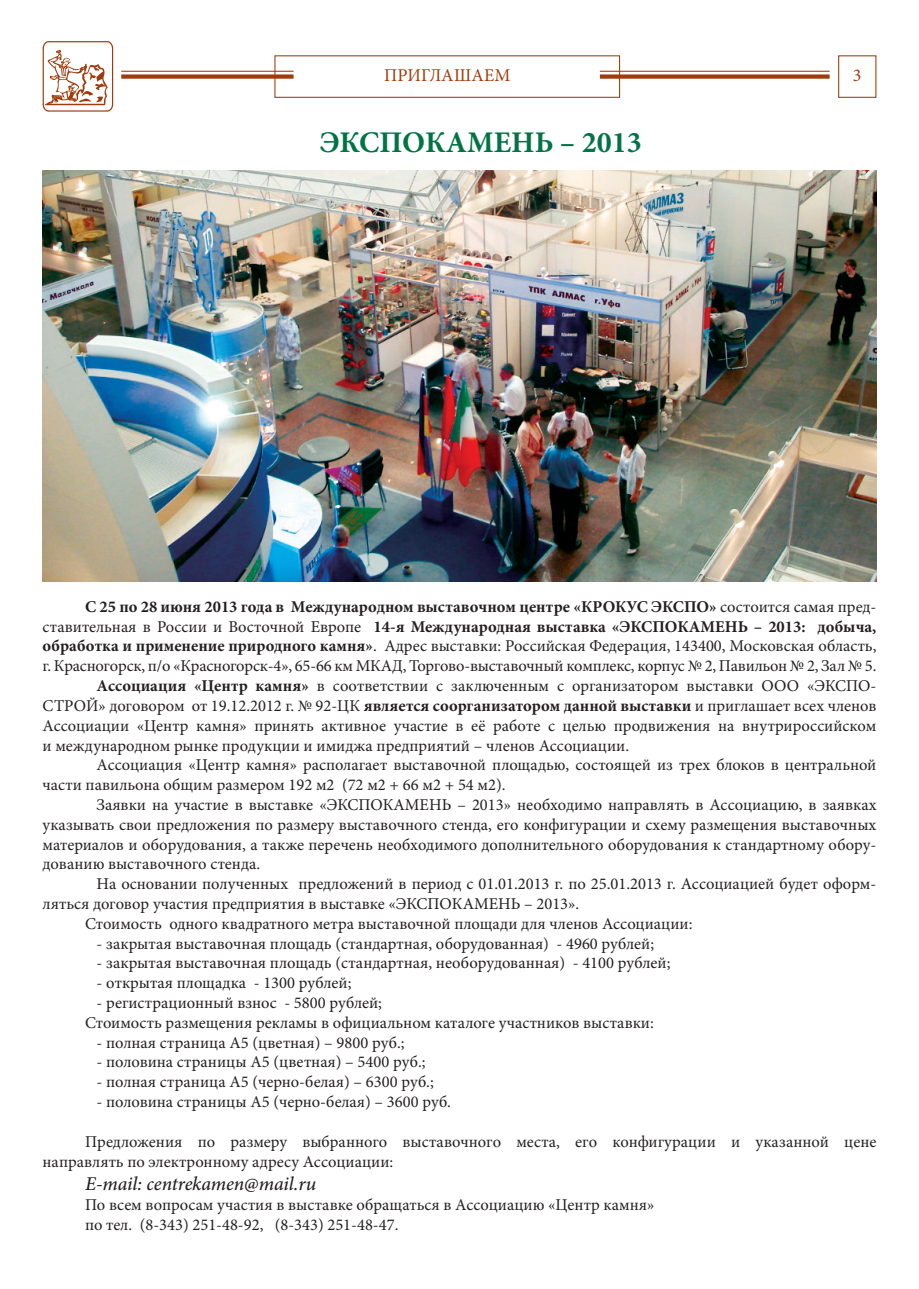
<style>
.page{position:relative;width:919px;height:1289px;background:#fff}
.page>*{position:absolute;margin:0;border:0;box-sizing:border-box;transform-origin:0 0}
.t1{font:700 30px "Minion Pro";color:#017446}
.t2{font:italic 500 19.5px "Minion Pro";letter-spacing:-.005em;color:#231f20}
.t3{font:18px "Minion Pro";color:#a03c0b}
.t4{font:16.5px/19.8px "Minion Pro";color:#231f20}
.t5{font:700 16.5px "Minion Pro";color:#231f20}
.s1{font-weight:400}
.s2{font-weight:700}
</style>
<div class="page">
<svg style="left:43px;top:41px;width:70px;height:71px"></svg>
<div style="left:121px;top:74px;width:172px;height:5px;background:#a03c0b"></div>
<hr style="left:121px;top:71px;width:172px;height:1px;background:#a03c0b">
<div style="left:600px;top:74px;width:229px;height:5px;background:#a03c0b"></div>
<hr style="left:600px;top:71px;width:229px;height:1px;background:#a03c0b">
<div style="left:274px;top:55px;width:346px;height:43px;border:1px solid #a03c0b"></div>
<div style="left:838px;top:55px;width:38px;height:43px;border:1px solid #a03c0b"></div>
<img style="left:43px;top:170px;width:833px;height:411px">
<p class="t3" style="left:384px;top:63px;width:128px">ПРИГЛАШАЕМ</p>
<h1 class="t1" style="left:320px;top:121px;width:323px">ЭКСПОКАМЕНЬ – 2013</h1>
<p class="t3" style="left:852px;top:63px;width:10px">3</p>
<p class="t5" style="left:85px;top:595px;width:792px">С 25 по 28 июня 2013 года в Международном выставочном центре «КРОКУС ЭКСПО» <span class="s1">состоится самая пред-</span></p>
<p class="t5" style="left:43px;top:614px;width:835px"><span class="s1">ставительная в России и Восточной Европе</span> 14-я Международная выставка «ЭКСПОКАМЕНЬ – 2013: добыча,</p>
<p class="t4" style="left:43px;top:636px;width:835px"><span class="s2">обработка и применение природного камня»</span>. Адрес выставки: Российская Федерация, 143400, Московская область,</p>
<p class="t4" style="left:43px;top:656px;width:835px">г. Красногорск, п/о «Красногорск-4», 65-66 км МКАД, Торгово-выставочный комплекс, корпус № 2, Павильон № 2, Зал № 5.</p>
<p class="t4" style="left:97px;top:676px;width:781px"><span class="s2">Ассоциация «Центр камня»</span> в соответствии с заключенным с организатором выставки ООО «ЭКСПО-</p>
<p class="t4" style="left:43px;top:695px;width:835px">СТРОЙ» договором от 19.12.2012 г. № 92-ЦК <span class="s2">является соорганизатором данной выставки</span> и приглашает всех членов</p>
<p class="t4" style="left:43px;top:715px;width:835px">Ассоциации «Центр камня» принять активное участие в её работе с целью продвижения на внутрироссийском</p>
<p class="t4" style="left:43px;top:735px;width:588px">и международном рынке продукции и имиджа предприятий – членов Ассоциации.</p>
<p class="t4" style="left:97px;top:755px;width:781px">Ассоциация «Центр камня» располагает выставочной площадью, состоящей из трех блоков в центральной</p>
<p class="t4" style="left:43px;top:775px;width:464px">части павильона общим размером 192 м2 (72 м2 + 66 м2 + 54 м2).</p>
<p class="t4" style="left:97px;top:794px;width:781px">Заявки на участие в выставке «ЭКСПОКАМЕНЬ – 2013» необходимо направлять в Ассоциацию, в заявках</p>
<p class="t4" style="left:43px;top:814px;width:835px">указывать свои предложения по размеру выставочного стенда, его конфигурации и схему размещения выставочных</p>
<p class="t4" style="left:43px;top:834px;width:835px">материалов и оборудования, а также перечень необходимого дополнительного оборудования к стандартному обору-</p>
<p class="t4" style="left:43px;top:854px;width:219px">дованию выставочного стенда.</p>
<p class="t4" style="left:97px;top:874px;width:781px">На основании полученных предложений в период с 01.01.2013 г. по 25.01.2013 г. Ассоциацией будет оформ-</p>
<p class="t4" style="left:43px;top:893px;width:538px">ляться договор участия предприятия в выставке «ЭКСПОКАМЕНЬ – 2013».</p>
<p class="t4" style="left:85px;top:913px;width:608px">Стоимость одного квадратного метра выставочной площади для членов Ассоциации:</p>
<p class="t4" style="left:97px;top:933px;width:559px">- закрытая выставочная площадь (стандартная, оборудованная) - 4960 рублей;</p>
<p class="t4" style="left:97px;top:953px;width:575px">- закрытая выставочная площадь (стандартная, необорудованная) - 4100 рублей;</p>
<p class="t4" style="left:97px;top:973px;width:256px">- открытая площадка - 1300 рублей;</p>
<p class="t4" style="left:85px;top:992px;width:570px;text-indent:11px">- регистрационный взнос - 5800 рублей;<br>Стоимость размещения рекламы в официальном каталоге участников выставки:</p>
<p class="t4" style="left:97px;top:1032px;width:309px">- полная страница А5 (цветная) – 9800 руб.;</p>
<p class="t4" style="left:97px;top:1052px;width:330px">- половина страницы А5 (цветная) – 5400 руб.;</p>
<p class="t4" style="left:97px;top:1072px;width:338px">- полная страница А5 (черно-белая) – 6300 руб.;</p>
<p class="t4" style="left:97px;top:1091px;width:356px">- половина страницы А5 (черно-белая) – 3600 руб.</p>
<p class="t4" style="left:43px;top:1131px;width:835px;text-indent:43px">Предложения по размеру выбранного выставочного места, его конфигурации и указанной цене направлять по электронному адресу Ассоциации:</p>
<p class="t2" style="left:85px;top:1170px;width:232px">E-mail: centrekamen@mail.ru</p>
<p class="t4" style="left:85px;top:1194px;width:570px">По всем вопросам участия в выставке обращаться в Ассоциацию «Центр камня» по тел. (8-343) 251-48-92, (8-343) 251-48-47.</p>
</div>
